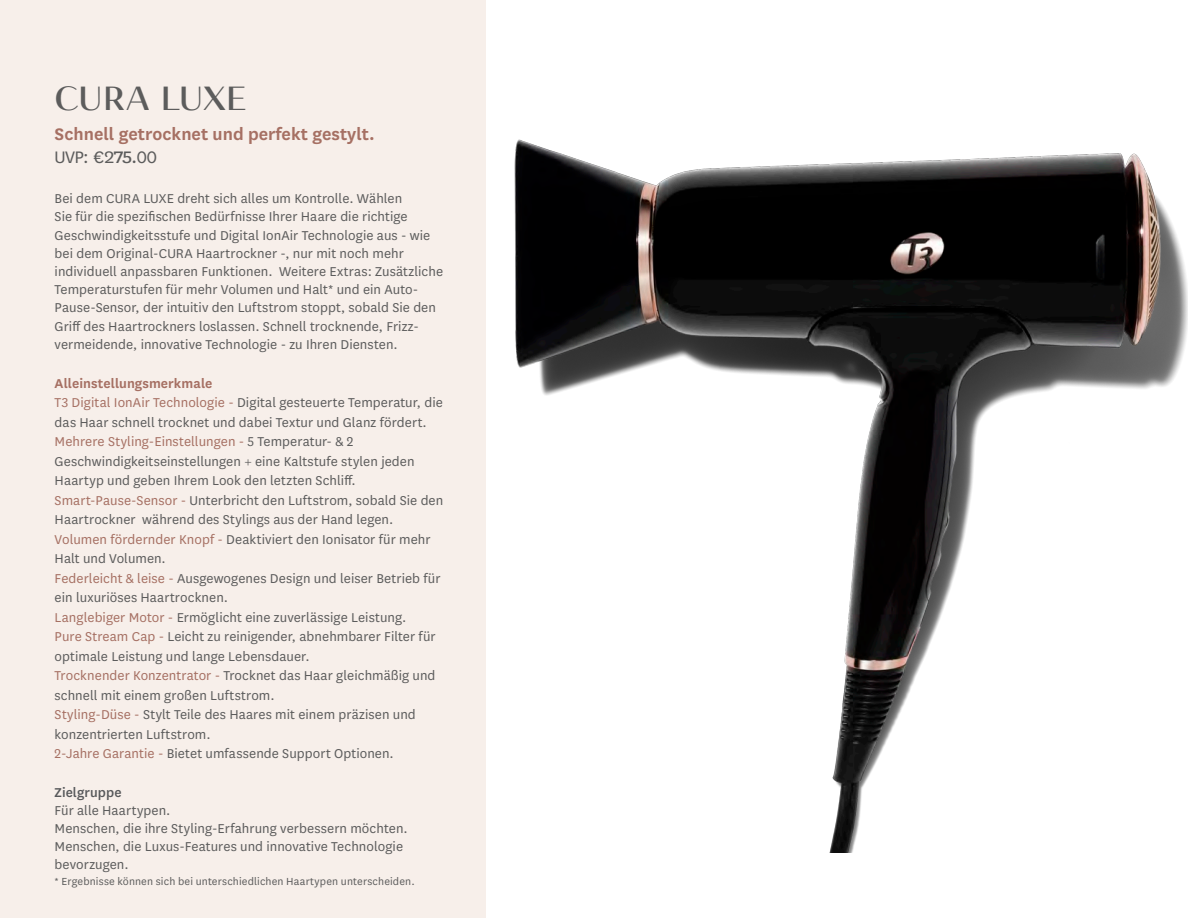
<style>
.page{position:relative;width:1188px;height:918px;background:#fff}
.page>*{position:absolute;margin:0;border:0;box-sizing:border-box;transform-origin:0 0}
.t1{font:500 36px "Seaside Display";letter-spacing:-.015em;color:#5c5c5c}
.t2{font:600 19.5px/22.5px "National LF";color:#a67063}
.t3{font:15px/19.5px "National LF";letter-spacing:.005em;color:#5c5c5c}
.t4{font:12px "National LF";letter-spacing:.01em;color:#5c5c5c}
.s1{font-weight:400;color:#5c5c5c}
.s2{font-weight:600;color:#a67063}
.s3{color:#a67063}
.s4{font-weight:500;color:#57585a}
</style>
<div class="page">
<div style="left:0;top:0;width:486px;height:918px;background:#f7efea"></div>
<img style="left:514px;top:139px;width:674px;height:713px">
<p class="t1" style="left:55px;top:76px;width:194px">CURA LUXE</p>
<p class="t2" style="left:55px;top:122px;width:322px">Schnell getrocknet und perfekt gestylt.<br><span class="s1">UVP: €2</span><span class="s1">75.</span><span class="s1">00</span></p>
<p class="t3" style="left:55px;top:189px;width:390px;line-height:18.1px">Bei dem CURA LUXE dreht sich alles um Kontrolle. Wählen<br>Sie für die spezifischen Bedürfnisse Ihrer Haare die richtige Geschwindigkeitsstufe und Digital IonAir Technologie aus - wie bei dem Original-CURA Haartrockner -, nur mit noch mehr individuell anpassbaren Funktionen. Weitere Extras: Zusätzliche Temperaturstufen für mehr Volumen und Halt* und ein Auto-Pause-Sensor, der intuitiv den Luftstrom stoppt, sobald Sie den Griff des Haartrockners loslassen. Schnell trocknende, Frizz&shy;vermeidende, innovative Technologie - zu Ihren Diensten.</p>
<p class="t3" style="left:55px;top:373px;width:390px"><span class="s2">Alleinstellungsmerkmale<br></span><span class="s3">T3 Digital IonAir Technologie -</span> Digital gesteuerte Temperatur, die das Haar schnell trocknet und dabei Textur und Glanz fördert.<br><span class="s3">Mehrere Styling-Einstellungen -</span> 5 Temperatur- &amp; 2<br>Geschwindigkeitseinstellungen + eine Kaltstufe stylen jeden Haartyp und geben Ihrem Look den letzten Schliff.<br><span class="s3">Smart-Pause-Sensor -</span> Unterbricht den Luftstrom, sobald Sie den Haartrockner während des Stylings aus der Hand legen.<br><span class="s3">Volumen fördernder Knopf -</span> Deaktiviert den Ionisator für mehr Halt und Volumen.<br><span class="s3">Federleicht &amp; leise -</span> Ausgewogenes Design und leiser Betrieb für ein luxuriöses Haartrocknen.<br><span class="s3">Langlebiger Motor -</span> Ermöglicht eine zuverlässige Leistung.<br><span class="s3">Pure Stream Cap -</span> Leicht zu reinigender, abnehmbarer Filter für optimale Leistung und lange Lebensdauer.<br><span class="s3">Trocknender Konzentrator -</span> Trocknet das Haar gleichmäßig und schnell mit einem großen Luftstrom.<br><span class="s3">Styling-Düse -</span> Stylt Teile des Haares mit einem präzisen und konzentrierten Luftstrom.<br><span class="s3">2-Jahre Garantie -</span> Bietet umfassende Support Optionen.</p>
<p class="t3" style="left:55px;top:783px;width:355px;line-height:18px"><span class="s4">Zielgruppe<br></span>Für alle Haartypen.<br>Menschen, die ihre Styling-Erfahrung verbessern möchten.<br>Menschen, die Luxus-Features und innovative Technologie bevorzugen.</p>
<p class="t4" style="left:55px;top:873px;width:362px">* Ergebnisse können sich bei unterschiedlichen Haartypen unterscheiden.</p>
</div>
